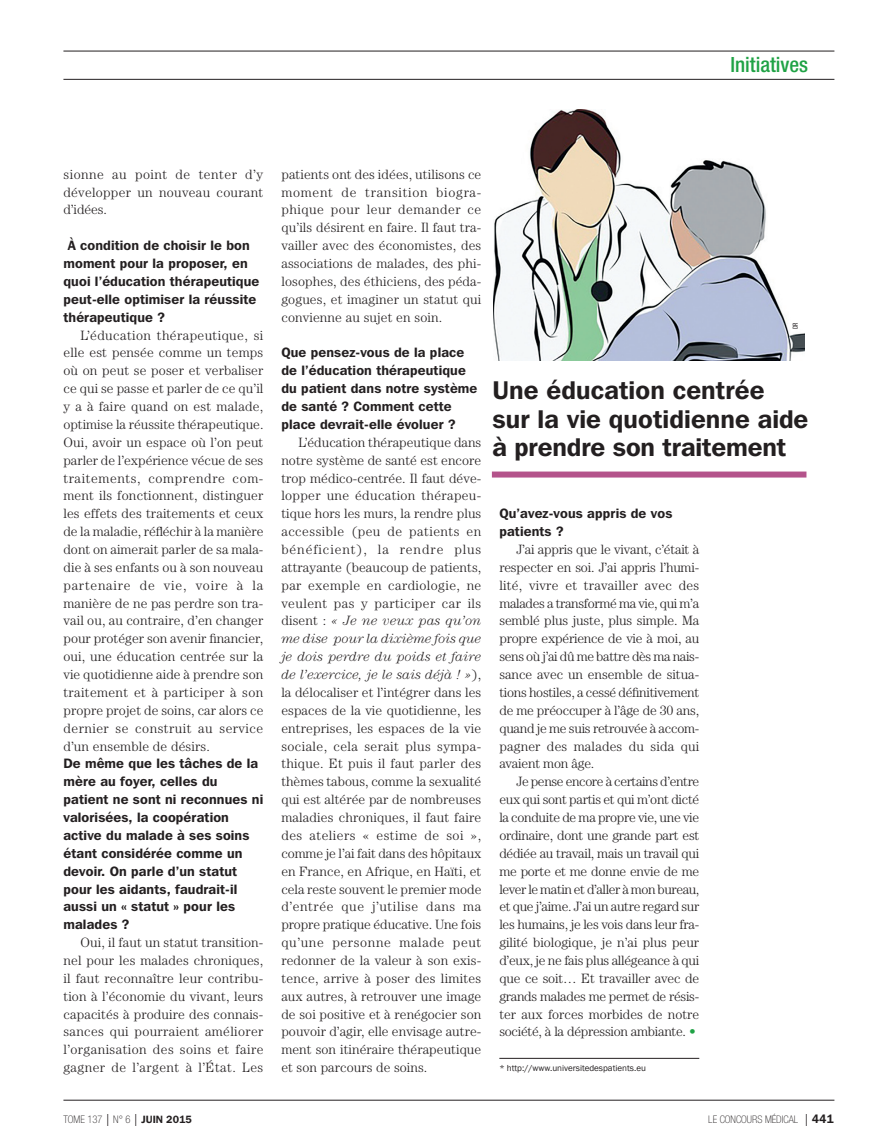
<style>
.page{position:relative;width:893px;height:1148px;background:#fff}
.page>*{position:absolute;margin:0;border:0;box-sizing:border-box;transform-origin:0 0}
.Accroche{font:600 25.5px/28.5px "Franklin Gothic IT Cby BT";letter-spacing:.005em;color:#231f20}
.t1{font:500 condensed 21px "Helvetica Neue";color:#1fa245}
.texte{font:300 13.5px/17.9px "Century";letter-spacing:.01em;color:#231f20;text-align:justify}
.Question{font:600 13.5px/17.9px "Franklin Gothic IT Cby BT";letter-spacing:.01em;color:#231f20}
.t2{font:100 condensed 10.5px "Helvetica Neue";color:#231f20}
.References___filet{font:9px "Franklin Gothic";color:#231f20}
.Credit{font:7.5px "Franklin Gothic Book Cmpr";color:#231f20}
.s1{font-style:italic}
.s2{color:#1fa245}
.s3{font-family:"Franklin Gothic";font-weight:400;font-size:12px}
.s4{font-family:"Franklin Gothic IT Cby BT";font-weight:600;font-stretch:normal}
.s5{font-family:"Franklin Gothic IT Cby BT";font-weight:600;font-stretch:normal;font-size:12px}
</style>
<div class="page">
<hr style="left:63px;top:1099px;width:771px;height:1px;background:#231f20">
<hr style="left:63px;top:79px;width:771px;height:1px;background:#231f20">
<hr style="left:63px;top:51px;width:771px;height:1px;background:#231f20">
<hr style="left:499px;top:1057px;width:200px;height:1px;background:#231f20">
<div style="left:491px;top:471px;width:315px;height:6px;background:#b4538b"></div>
<img style="left:493px;top:110px;width:311px;height:251px">
<h2 class="t1" style="left:730px;top:52px;width:79px">Initiatives</h2>
<p class="texte" style="left:63px;top:165px;width:201px">sionne au point de tenter d’y développer un nouveau courant d’idées.</p>
<p class="Question" style="left:63px;top:236px;width:197px;text-indent:4px">À condition de choisir le bon moment pour la proposer, en quoi l’éducation thérapeutique peut-elle optimiser la réussite thérapeutique ?</p>
<p class="texte" style="left:63px;top:326px;width:201px;text-indent:17px">L’éducation thérapeutique, si elle est pensée comme un temps où on peut se poser et verbaliser ce qui se passe et parler de ce qu’il y a à faire quand on est malade, optimise la réussite thérapeutique.<br>Oui, avoir un espace où l’on peut parler de l’expérience vécue de ses traitements, comprendre com&shy;ment ils fonctionnent, distinguer les effets des traitements et ceux de la maladie, réfléchir à la manière dont on aimerait parler de sa mala&shy;die à ses enfants ou à son nouveau partenaire de vie, voire à la manière de ne pas perdre son tra&shy;vail ou, au contraire, d’en changer pour protéger son avenir financier, oui, une éducation centrée sur la vie quotidienne aide à prendre son traitement et à participer à son propre projet de soins, car alors ce dernier se construit au service d’un ensemble de désirs.</p>
<p class="Question" style="left:63px;top:754px;width:201px">De même que les tâches de la mère au foyer, celles du patient ne sont ni reconnues ni valorisées, la coopération active du malade à ses soins étant considérée comme un devoir. On parle d’un statut pour les aidants, faudrait-il aussi un « statut » pour les malades ?</p>
<p class="texte" style="left:63px;top:933px;width:201px;text-indent:17px">Oui, il faut un statut transition&shy;nel pour les malades chroniques, il faut reconnaître leur contribu&shy;tion à l’économie du vivant, leurs capacités à produire des connais&shy;sances qui pourraient améliorer l’organisation des soins et faire gagner de l’argent à l’État. Les</p>
<p class="texte" style="left:281px;top:165px;width:201px">patients ont des idées, utilisons ce moment de transition biogra&shy;phique pour leur demander ce qu’ils désirent en faire. Il faut tra&shy;vailler avec des économistes, des associations de malades, des phi&shy;losophes, des éthiciens, des péda&shy;gogues, et imaginer un statut qui convienne au sujet en soin.</p>
<p class="Question" style="left:281px;top:343px;width:197px">Que pensez-vous de la place de l’éducation thérapeutique du patient dans notre système de santé ? Comment cette place devrait-elle évoluer ?</p>
<p class="texte" style="left:281px;top:433px;width:201px;text-indent:17px">L’éducation thérapeutique dans notre système de santé est encore trop médico-centrée. Il faut déve&shy;lopper une éducation thérapeu&shy;tique hors les murs, la rendre plus accessible (peu de patients en bénéficient), la rendre plus attrayante (beaucoup de patients, par exemple en cardiologie, ne veulent pas y participer car ils disent : <span class="s1">« Je ne veux pas qu’on me dise pour la dixième fois que je dois perdre du poids et faire de l’exercice, je le sais déjà ! »</span>), la délocaliser et l’intégrer dans les espaces de la vie quotidienne, les entreprises, les espaces de la vie sociale, cela serait plus sympa&shy;thique. Et puis il faut parler des thèmes tabous, comme la sexualité qui est altérée par de nombreuses maladies chroniques, il faut faire des ateliers « estime de soi », comme je l’ai fait dans des hôpitaux en France, en Afrique, en Haïti, et cela reste souvent le premier mode d’entrée que j’utilise dans ma propre pratique éducative. Une fois qu’une personne malade peut redonner de la valeur à son exis&shy;tence, arrive à poser des limites aux autres, à retrouver une image de soi positive et à renégocier son pouvoir d’agir, elle envisage autre&shy;ment son itinéraire thérapeutique et son parcours de soins.</p>
<p class="Credit" style="left:790px;top:329px;width:8px;rotate:-90deg">DR</p>
<p class="Accroche" style="left:492px;top:375px;width:317px">Une éducation centrée sur la vie quotidienne aide à prendre son traitement</p>
<p class="Question" style="left:499px;top:504px;width:174px">Qu’avez-vous appris de vos patients ?</p>
<p class="texte" style="left:499px;top:540px;width:201px;text-indent:17px">J’ai appris que le vivant, c’était à respecter en soi. J’ai appris l’humi&shy;lité, vivre et travailler avec des malades a transformé ma vie, qui m’a semblé plus juste, plus simple. Ma propre expérience de vie à moi, au sens où j’ai dû me battre dès ma nais&shy;sance avec un ensemble de situa&shy;tions hostiles, a cessé définitivement de me préoccuper à l’âge de 30 ans, quand je me suis retrouvée à accom&shy;pagner des malades du sida qui avaient mon âge.</p>
<p class="texte" style="left:499px;top:772px;width:201px;text-indent:17px">Je pense encore à certains d’entre eux qui sont partis et qui m’ont dicté la conduite de ma propre vie, une vie ordinaire, dont une grande part est dédiée au travail, mais un travail qui me porte et me donne envie de me lever le matin et d’aller à mon bureau, et que j’aime. J’ai un autre regard sur les humains, je les vois dans leur fra&shy;gilité biologique, je n’ai plus peur d’eux, je ne fais plus allégeance à qui que ce soit… Et travailler avec de grands malades me permet de résis&shy;ter aux forces morbides de notre société, à la dépression ambiante. <span class="s2">•</span></p>
<p class="References___filet" style="left:499px;top:1062px;width:148px">* http://www.universitedespatients.eu</p>
<p class="t2" style="left:63px;top:1113px;width:130px">TOME 137 <span class="s3">|</span> N° 6 <span class="s3">|</span> <span class="s4">JUIN 2015</span></p>
<p class="t2" style="left:708px;top:1113px;width:127px">LE CONCOURS MÉDICAL <span class="s3">|</span> <span class="s5">441</span></p>
</div>
